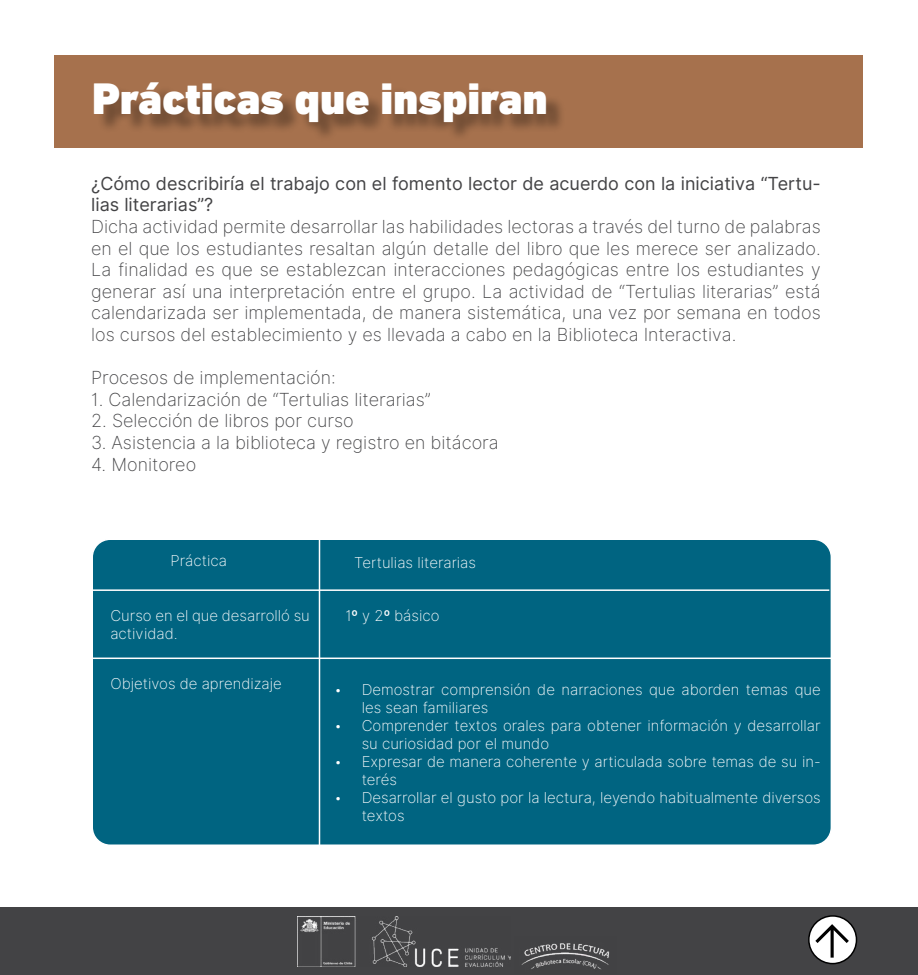
<style>
.page{position:relative;width:918px;height:975px;background:#fff}
.page>*{position:absolute;margin:0;border:0;box-sizing:border-box;transform-origin:0 0}
.t1{font:900 45px "DIN Next LT Pro";color:#fff}
.t2{font:18px/21.6px "Inter Extra Light BETA";color:#434345;text-align:justify}
.t3{font:18px/21.6px "Inter";color:#434345}
.t4{font:15px/18px "Inter Extra Light BETA";color:#fff}
</style>
<div class="page">
<div style="left:55px;top:55px;width:808px;height:93px;background:#a6714d"></div>
<div style="left:0;top:908px;width:918px;height:67px;background:#434345"></div>
<img style="left:297px;top:916px;width:213px;height:51px">
<img style="left:521px;top:943px;width:89px;height:27px">
<svg style="left:809px;top:916px;width:48px;height:48px"></svg>
<div style="left:808px;top:915px;width:49px;height:49px;border:2px solid #000;border-radius:50%"></div>
<svg style="left:815px;top:924px;width:34px;height:34px"></svg>
<div style="left:97px;top:86px;width:469px;height:56px;background:#000;opacity:.33"></div>
<div style="left:92px;top:539px;width:739px;height:306px;background:#006481;border-radius:18px"></div>
<div style="left:92px;top:538px;width:740px;height:308px;border:2px solid #fff;border-radius:18px"></div>
<hr style="left:89px;top:589px;width:740px;height:2px;background:#fff">
<hr style="left:319px;top:538px;width:1px;height:308px;background:#fff">
<hr style="left:92px;top:658px;width:740px;height:1px;background:#fff">
<h1 class="t1" style="left:92px;top:72px;width:457px">Prácticas que inspiran</h1>
<p class="t3" style="left:91px;top:173px;width:731px">¿Cómo describiría el trabajo con el fomento lector de acuerdo con la iniciativa “Tertu&shy;lias literarias”?</p>
<p class="t2" style="left:91px;top:216px;width:731px">Dicha actividad permite desarrollar las habilidades lectoras a través del turno de palabras en el que los estudiantes resaltan algún detalle del libro que les merece ser analizado.<br>La finalidad es que se establezcan interacciones pedagógicas entre los estudiantes y generar así una interpretación entre el grupo. La actividad de “Tertulias literarias” está calendarizada ser implementada, de manera sistemática, una vez por semana en todos los cursos del establecimiento y es llevada a cabo en la Biblioteca Interactiva.</p>
<p class="t2" style="left:91px;top:367px;width:246px">Procesos de implementación:</p>
<p class="t2" style="left:91px;top:389px;width:341px">1. Calendarización de “Tertulias literarias”</p>
<p class="t2" style="left:91px;top:410px;width:264px">2. Selección de libros por curso</p>
<p class="t2" style="left:91px;top:432px;width:409px">3. Asistencia a la biblioteca y registro en bitácora</p>
<p class="t2" style="left:91px;top:454px;width:106px">4. Monitoreo</p>
<p class="t4" style="left:171px;top:552px;width:58px">Práctica</p>
<p class="t4" style="left:354px;top:554px;width:123px">Tertulias literarias</p>
<p class="t4" style="left:110px;top:607px;width:201px">Curso en el que desarrolló su actividad.</p>
<p class="t4" style="left:345px;top:607px;width:96px">1º y 2º básico</p>
<p class="t4" style="left:110px;top:675px;width:173px">Objetivos de aprendizaje</p>
<p class="t4" style="left:362px;top:681px;width:460px;text-indent:-27px">• Demostrar comprensión de narraciones que aborden temas que les sean familiares</p>
<p class="t4" style="left:362px;top:717px;width:460px;text-indent:-27px">• Comprender textos orales para obtener información y desarrollar su curiosidad por el mundo</p>
<p class="t4" style="left:362px;top:753px;width:461px;text-indent:-27px">• Expresar de manera coherente y articulada sobre temas de su in&shy;terés</p>
<p class="t4" style="left:362px;top:789px;width:460px;text-indent:-27px">• Desarrollar el gusto por la lectura, leyendo habitualmente diversos textos</p>
</div>
